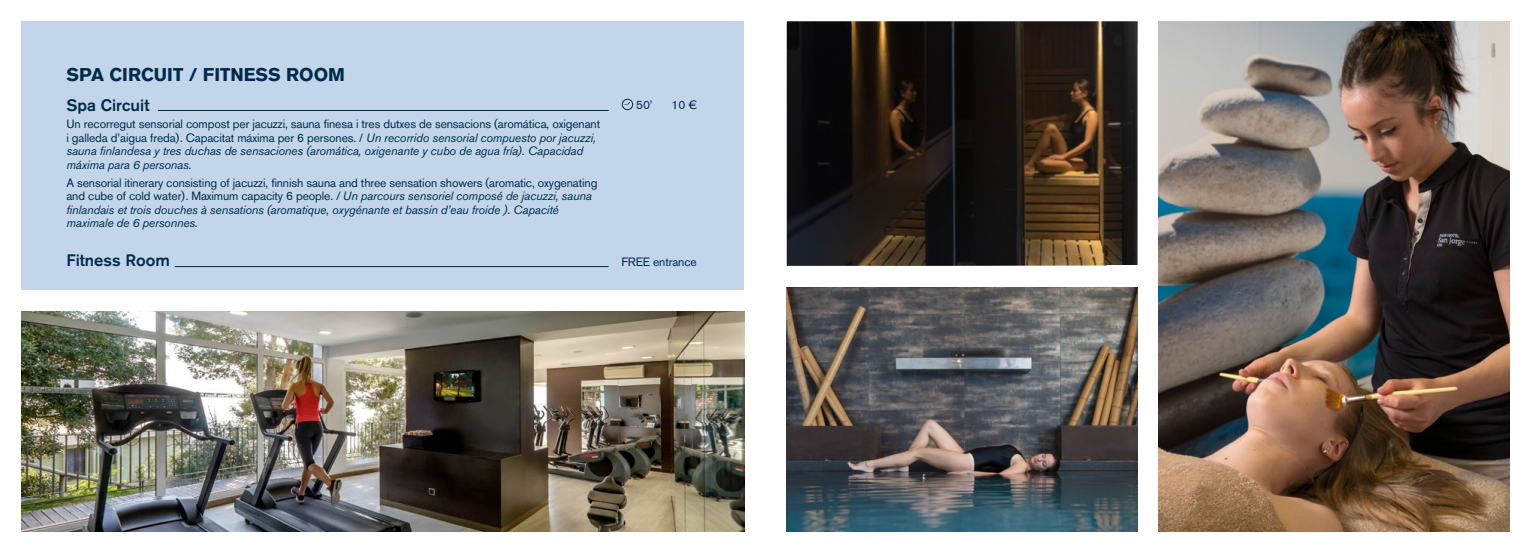
<style>
.page{position:relative;width:1531px;height:553px;background:#fff}
.page>*{position:absolute;margin:0;border:0;box-sizing:border-box;transform-origin:0 0}
.t1{font:700 18.3px "Akzidenz Grotesk BQ";color:#002b49}
.t2{font:500 16.5px "Akzidenz Grotesk BQ";color:#002b49}
.t3{font:italic 12px/13.5px "Akzidenz Grotesk BQ";letter-spacing:-.01em;color:#002b49}
.t4{font:12px "Akzidenz Grotesk BQ";letter-spacing:-.01em;color:#002b49}
.s1{font-style:normal}
</style>
<div class="page">
<div style="left:21px;top:21px;width:723px;height:269px;background:#c2d5eb"></div>
<div style="left:622px;top:99px;width:11px;height:11px;border:1px solid #002b49;border-radius:50%"></div>
<hr style="left:158px;top:110px;width:451px;height:1px;background:#002b49">
<hr style="left:175px;top:266px;width:434px;height:1px;background:#002b49">
<img style="left:787px;top:21px;width:350px;height:245px">
<img style="left:787px;top:287px;width:350px;height:244px">
<img style="left:21px;top:311px;width:723px;height:220px">
<img style="left:1159px;top:21px;width:350px;height:510px">
<h1 class="t1" style="left:66px;top:64px;width:280px">SPA CIRCUIT / FITNESS ROOM</h1>
<h2 class="t2" style="left:66px;top:95px;width:85px">Spa Circuit</h2>
<p class="t3" style="left:66px;top:117px;width:535px"><span class="s1">Un recorregut sensorial compost per jacuzzi, sauna finesa i tres dutxes de sensacions (aromática, oxigenant i galleda d’aigua freda). Capacitat máxima per 6 persones. /</span> Un recorrido sensorial compuesto por jacuzzi, sauna finlandesa y tres duchas de sensaciones (aromática, oxigenante y cubo de agua fría). Capacidad máxima para 6 personas.</p>
<p class="t3" style="left:66px;top:175px;width:532px"><span class="s1">A sensorial itinerary consisting of jacuzzi, finnish sauna and three sensation showers (aromatic, oxygenating and cube of cold water). Maximum capacity 6 people.</span> / Un parcours sensoriel composé de jacuzzi, sauna finlandais et trois douches à sensations (aromatique, oxygénante et bassin d’eau froide ). Capacité maximale de 6 personnes.</p>
<h2 class="t2" style="left:66px;top:250px;width:105px">Fitness Room</h2>
<p class="t4" style="left:636px;top:98px;width:18px">50’</p>
<p class="t4" style="left:671px;top:98px;width:27px">10 €</p>
<p class="t4" style="left:621px;top:254px;width:77px">FREE entrance</p>
</div>
